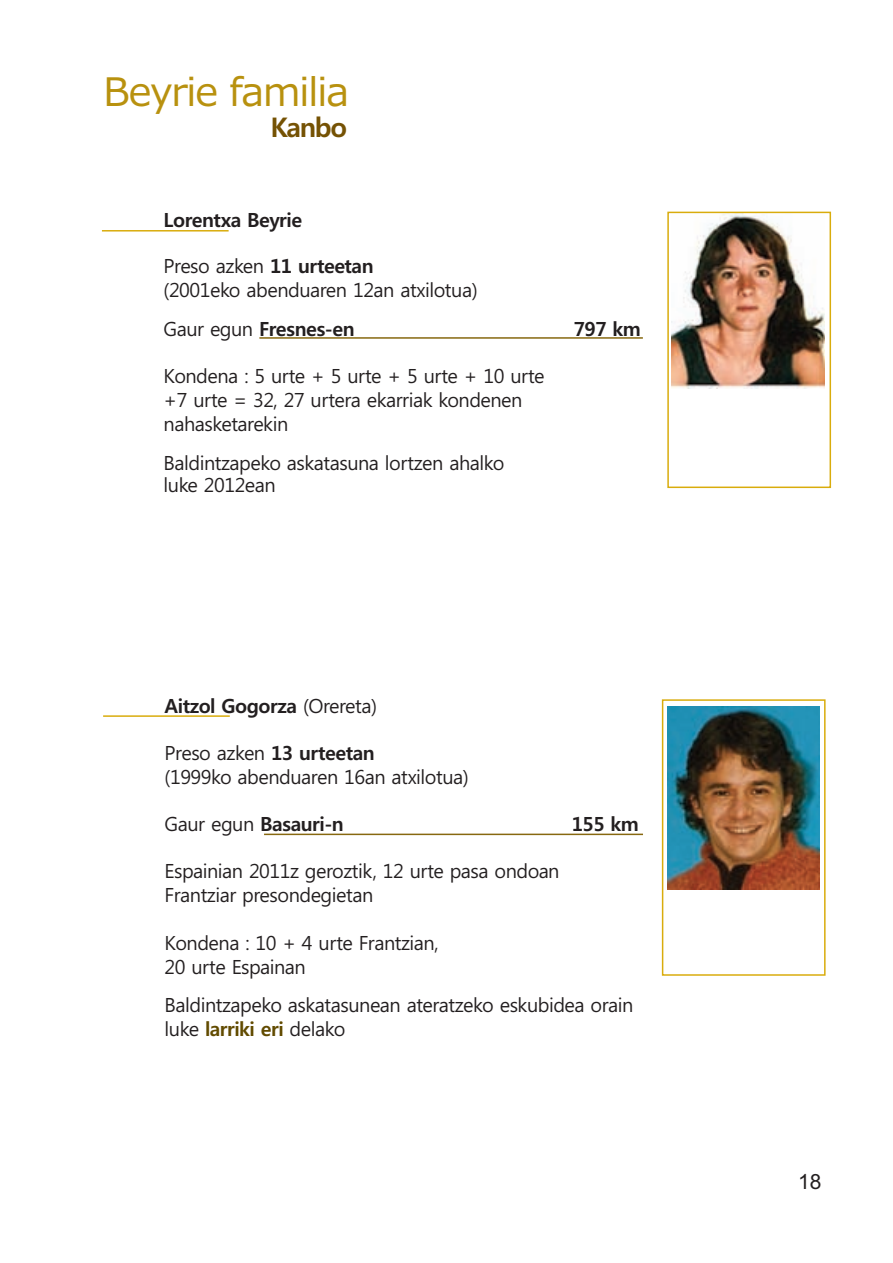
<style>
.page{position:relative;width:893px;height:1263px;background:#fff}
.page>*{position:absolute;margin:0;border:0;box-sizing:border-box;transform-origin:0 0}
.t1{font:39px "Meiryo";letter-spacing:-.025em;color:#b8910f}
.t2{font:700 27px "Malgun Gothic";letter-spacing:-.05em;color:#755204}
.t3{font:21px "Arial";color:#231f20}
.t4{font:19.5px/24px "Malgun Gothic";letter-spacing:-.025em;color:#231f20}
.t5{font:700 19.5px "Malgun Gothic";letter-spacing:-.025em;color:#231f20}
.s1{font-weight:700}
.s2{font-weight:400}
.s3{font-weight:700;color:#624b01}
</style>
<div class="page">
<hr style="left:264px;top:834px;width:379px;height:1px;background:#876810">
<hr style="left:259px;top:337px;width:384px;height:2px;background:#876810">
<img style="left:672px;top:215px;width:153px;height:173px">
<div style="left:667px;top:212px;width:164px;height:276px;border:2px solid #d9ac0c"></div>
<img style="left:667px;top:706px;width:153px;height:183px">
<div style="left:662px;top:699px;width:164px;height:277px;border:2px solid #d9ac0c"></div>
<hr style="left:102px;top:230px;width:127px;height:2px;background:#d9ac0c">
<hr style="left:103px;top:715px;width:127px;height:2px;background:#d9ac0c">
<h1 class="t1" style="left:104px;top:70px;width:247px">Beyrie familia</h1>
<h2 class="t2" style="left:270px;top:112px;width:78px">Kanbo</h2>
<p class="t5" style="left:164px;top:209px;width:140px">Lorentxa Beyrie</p>
<p class="t4" style="left:164px;top:255px;width:315px">Preso azken <span class="s1">11 urteetan<br></span>(2001eko abenduaren 12an atxilotua)</p>
<p class="t5" style="left:164px;top:318px;width:192px"><span class="s2">Gaur egun</span> Fresnes-en</p>
<p class="t5" style="left:574px;top:318px;width:69px">797 km</p>
<p class="t4" style="left:164px;top:364px;width:383px">Kondena : 5 urte + 5 urte + 5 urte + 10 urte +7 urte = 32, 27 urtera ekarriak kondenen nahasketarekin</p>
<p class="t4" style="left:164px;top:452px;width:342px;line-height:22.5px">Baldintzapeko askatasuna lortzen ahalko luke 2012ean</p>
<p class="t5" style="left:165px;top:694px;width:214px">Aitzol Gogorza <span class="s2">(Orereta)</span></p>
<p class="t4" style="left:165px;top:741px;width:306px">Preso azken <span class="s1">13 urteetan<br></span>(1999ko abenduaren 16an atxilotua)</p>
<p class="t5" style="left:165px;top:813px;width:181px"><span class="s2">Gaur egun</span> Basauri-n</p>
<p class="t5" style="left:572px;top:813px;width:69px">155 km</p>
<p class="t4" style="left:165px;top:859px;width:396px">Espainian 2011z geroztik, 12 urte pasa ondoan<br>Frantziar presondegietan</p>
<p class="t4" style="left:165px;top:931px;width:275px">Kondena : 10 + 4 urte Frantzian,<br>20 urte Espainan</p>
<p class="t4" style="left:165px;top:994px;width:470px;line-height:23.4px">Baldintzapeko askatasunean ateratzeko eskubidea orain luke <span class="s3">larriki eri</span> delako</p>
<p class="t3" style="left:798px;top:1169px;width:25px">18</p>
</div>
